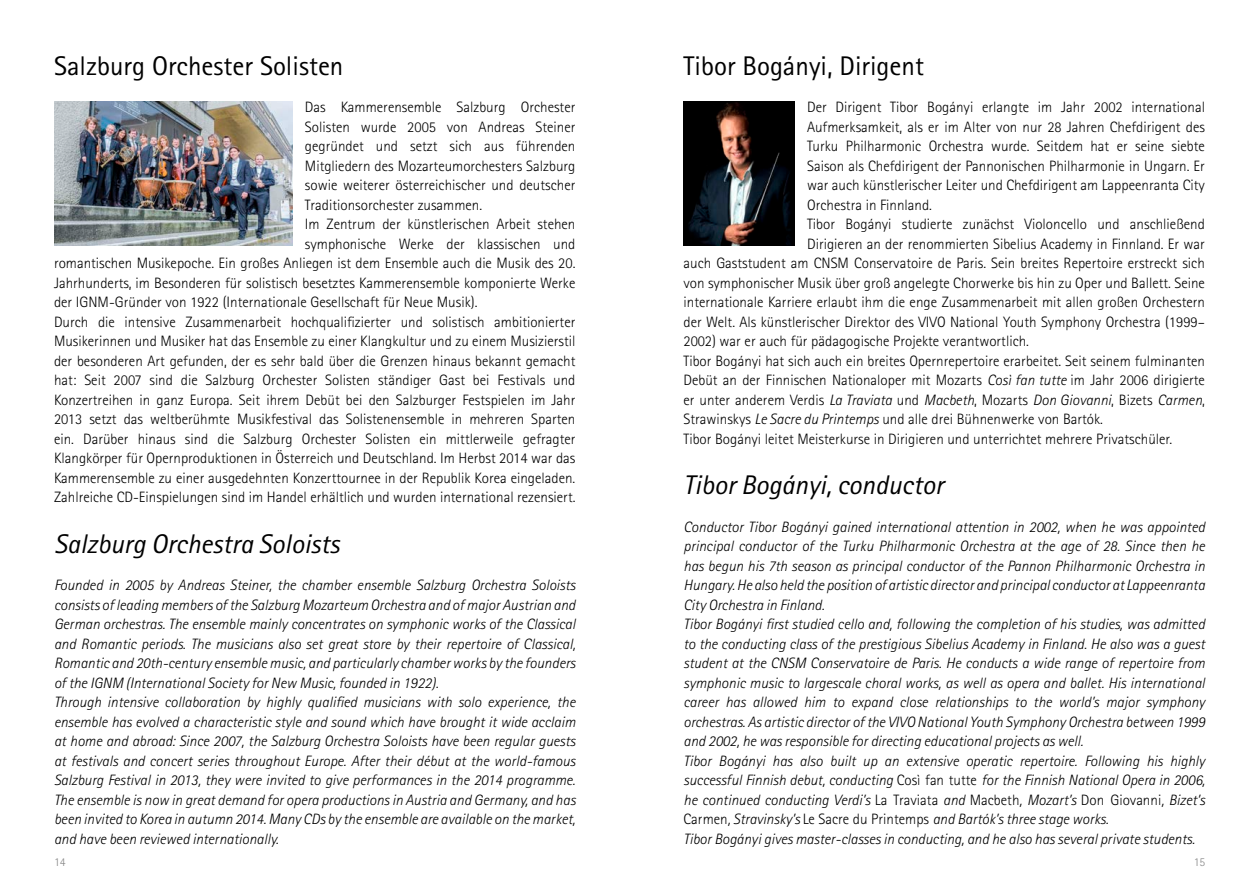
<style>
.page{position:relative;width:1259px;height:893px;background:#fff}
.page>*{position:absolute;margin:0;border:0;box-sizing:border-box;transform-origin:0 0}
.t1{font:italic 27px "Rotis Sans Serif";color:#000}
.t2{font:27px "Rotis Sans Serif";color:#000}
.t3{font:300 15px/19.5px "Rotis Sans Serif";color:#000;text-align:justify}
.t4{font:italic 300 15px/19.5px "Rotis Sans Serif";color:#000;text-align:justify}
.t5{font:300 12px "Rotis Sans Serif";color:#868686}
.s1{font-style:italic}
.s2{font-style:normal}
</style>
<div class="page">
<img style="left:54px;top:101px;width:238px;height:145px">
<img style="left:684px;top:101px;width:110px;height:145px">
<p class="t2" style="left:54px;top:50px;width:291px">Salzburg Orchester Solisten</p>
<p class="t3" style="left:305px;top:97px;width:272px">Das Kammerensemble Salzburg Orchester Solisten wurde 2005 von Andreas Steiner gegründet und setzt sich aus führenden Mitgliedern des Mozarteumorchesters Salzburg sowie weiterer österreichischer und deutscher Traditionsorchester zusammen.</p>
<p class="t3" style="left:305px;top:214px;width:272px">Im Zentrum der künstlerischen Arbeit stehen</p>
<p class="t3" style="left:305px;top:234px;width:272px">symphonische Werke der klassischen und</p>
<p class="t3" style="left:54px;top:253px;width:523px">romantischen Musikepoche. Ein großes Anliegen ist dem Ensemble auch die Musik des 20.</p>
<p class="t3" style="left:54px;top:273px;width:523px">Jahrhunderts, im Besonderen für solistisch besetztes Kammerensemble komponierte Werke</p>
<p class="t3" style="left:54px;top:292px;width:425px">der IGNM-Gründer von 1922 (Internationale Gesellschaft für Neue Musik).</p>
<p class="t3" style="left:54px;top:312px;width:523px">Durch die intensive Zusammenarbeit hochqualifizierter und solistisch ambitionierter Musikerinnen und Musiker hat das Ensemble zu einer Klangkultur und zu einem Musizierstil der besonderen Art gefunden, der es sehr bald über die Grenzen hinaus bekannt gemacht hat: Seit 2007 sind die Salzburg Orchester Solisten ständiger Gast bei Festivals und Konzertreihen in ganz Europa. Seit ihrem Debüt bei den Salzburger Festspielen im Jahr 2013 setzt das weltberühmte Musikfestival das Solistenensemble in mehreren Sparten ein. Darüber hinaus sind die Salzburg Orchester Solisten ein mittlerweile gefragter Klangkörper für Opernproduktionen in Österreich und Deutschland. Im Herbst 2014 war das Kammerensemble zu einer ausgedehnten Konzerttournee in der Republik Korea eingeladen.<br>Zahlreiche CD-Einspielungen sind im Handel erhältlich und wurden international rezensiert.</p>
<p class="t1" style="left:54px;top:527px;width:287px">Salzburg Orchestra Soloists</p>
<p class="t4" style="left:54px;top:575px;width:523px">Founded in 2005 by Andreas Steiner, the chamber ensemble Salzburg Orchestra Soloists consists of leading members of the Salzburg Mozarteum Orchestra and of major Austrian and German orchestras. The ensemble mainly concentrates on symphonic works of the Classical and Romantic periods. The musicians also set great store by their repertoire of Classical, Romantic and 20th-century ensemble music, and particularly chamber works by the founders of the IGNM (International Society for New Music, founded in 1922).</p>
<p class="t4" style="left:54px;top:692px;width:523px">Through intensive collaboration by highly qualified musicians with solo experience, the ensemble has evolved a characteristic style and sound which have brought it wide acclaim at home and abroad: Since 2007, the Salzburg Orchestra Soloists have been regular guests at festivals and concert series throughout Europe. After their début at the world-famous Salzburg Festival in 2013, they were invited to give performances in the 2014 programme.<br>The ensemble is now in great demand for opera productions in Austria and Germany, and has been invited to Korea in autumn 2014. Many CDs by the ensemble are available on the market, and have been reviewed internationally.</p>
<p class="t2" style="left:683px;top:50px;width:242px">Tibor Bogányi, Dirigent</p>
<p class="t3" style="left:807px;top:97px;width:399px">Der Dirigent Tibor Bogányi erlangte im Jahr 2002 international Aufmerksamkeit, als er im Alter von nur 28 Jahren Chefdirigent des Turku Philharmonic Orchestra wurde. Seitdem hat er seine siebte Saison als Chefdirigent der Pannonischen Philharmonie in Ungarn. Er war auch künstlerischer Leiter und Chefdirigent am Lappeenranta City Orchestra in Finnland.</p>
<p class="t3" style="left:807px;top:214px;width:399px">Tibor Bogányi studierte zunächst Violoncello und anschließend</p>
<p class="t3" style="left:807px;top:234px;width:399px">Dirigieren an der renommierten Sibelius Academy in Finnland. Er war</p>
<p class="t3" style="left:683px;top:253px;width:523px">auch Gaststudent am CNSM Conservatoire de Paris. Sein breites Repertoire erstreckt sich</p>
<p class="t3" style="left:683px;top:273px;width:523px">von symphonischer Musik über groß angelegte Chorwerke bis hin zu Oper und Ballett. Seine</p>
<p class="t3" style="left:683px;top:292px;width:523px">internationale Karriere erlaubt ihm die enge Zusammenarbeit mit allen großen Orchestern</p>
<p class="t3" style="left:683px;top:312px;width:523px">der Welt. Als künstlerischer Direktor des VIVO National Youth Symphony Orchestra (1999–</p>
<p class="t3" style="left:683px;top:331px;width:347px">2002) war er auch für pädagogische Projekte verantwortlich.</p>
<p class="t3" style="left:683px;top:351px;width:523px">Tibor Bogányi hat sich auch ein breites Opernrepertoire erarbeitet. Seit seinem fulminanten Debüt an der Finnischen Nationaloper mit Mozarts <span class="s1">Così fan tutte</span> im Jahr 2006 dirigierte er unter anderem Verdis <span class="s1">La Traviata</span> und <span class="s1">Macbeth</span>, Mozarts <span class="s1">Don Giovanni</span>, Bizets <span class="s1">Carmen</span>, Strawinskys <span class="s1">Le Sacre du Printemps</span> und alle drei Bühnenwerke von Bartók.</p>
<p class="t3" style="left:683px;top:429px;width:490px">Tibor Bogányi leitet Meisterkurse in Dirigieren und unterrichtet mehrere Privatschüler.</p>
<p class="t1" style="left:683px;top:469px;width:261px">Tibor Bogányi, conductor</p>
<p class="t4" style="left:683px;top:517px;width:523px">Conductor Tibor Bogányi gained international attention in 2002, when he was appointed principal conductor of the Turku Philharmonic Orchestra at the age of 28. Since then he has begun his 7th season as principal conductor of the Pannon Philharmonic Orchestra in Hungary. He also held the position of artistic director and principal conductor at Lappeenranta City Orchestra in Finland.</p>
<p class="t4" style="left:683px;top:614px;width:523px">Tibor Bogányi first studied cello and, following the completion of his studies, was admitted to the conducting class of the prestigious Sibelius Academy in Finland. He also was a guest student at the CNSM Conservatoire de Paris. He conducts a wide range of repertoire from symphonic music to largescale choral works, as well as opera and ballet. His international career has allowed him to expand close relationships to the world’s major symphony orchestras. As artistic director of the VIVO National Youth Symphony Orchestra between 1999 and 2002, he was responsible for directing educational projects as well.</p>
<p class="t4" style="left:683px;top:751px;width:523px">Tibor Bogányi has also built up an extensive operatic repertoire. Following his highly successful Finnish debut, conducting <span class="s2">Così fan tutte</span> for the Finnish National Opera in 2006, he continued conducting Verdi’s <span class="s2">La Traviata</span> and <span class="s2">Macbeth</span>, Mozart’s <span class="s2">Don Giovanni</span>, Bizet’s <span class="s2">Carmen</span>, Stravinsky’s <span class="s2">Le Sacre du Printemps</span> and Bartók’s three stage works.</p>
<p class="t4" style="left:683px;top:829px;width:513px">Tibor Bogányi gives master-classes in conducting, and he also has several private students.</p>
<p class="t5" style="left:54px;top:855px;width:13px">14</p>
<p class="t5" style="left:1193px;top:855px;width:13px">15</p>
</div>
